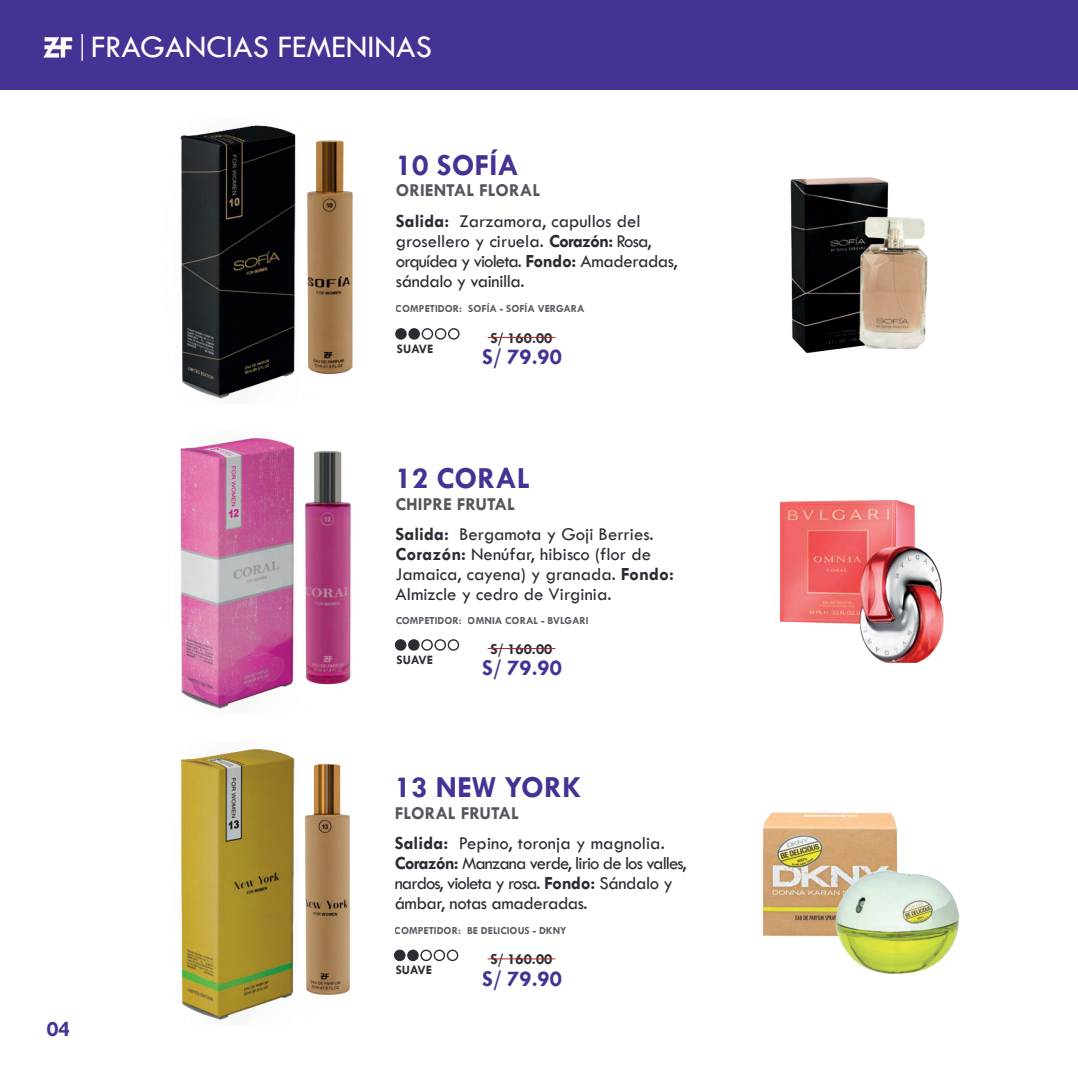
<style>
.page{position:relative;width:1078px;height:1078px;background:#fff}
.page>*{position:absolute;margin:0;border:0;box-sizing:border-box;transform-origin:0 0}
.t1{font:32.4px "Tw Cen";color:#fff}
.t2{font:700 30.8px "Tw Cen";color:#453294}
.t3{font:700 22.8px "Tw Cen";color:#453294}
.t4{font:700 22px "Tw Cen";color:#453294}
.t5{font:18.6px/20px "Tw Cen";letter-spacing:-.005em;color:#2f2b35}
.t6{font:700 18.4px "Tw Cen";color:#58545e}
.t7{font:700 15.4px "Tw Cen";color:#2f2b35}
.t8{font:700 13px "Tw Cen";letter-spacing:-.01em;color:#2f2b35}
.t9{font:700 10.8px "Tw Cen";color:#2f2b35}
.s1{font-weight:700}
</style>
<div class="page">
<div style="left:0;top:0;width:1077px;height:89px;background:#453294"></div>
<div style="left:395px;top:639px;width:10px;height:11px;background:#2f2b35;border-radius:50%"></div>
<div style="left:395px;top:639px;width:11px;height:11px;border:1px solid #2f2b35;border-radius:50%"></div>
<div style="left:408px;top:639px;width:11px;height:11px;background:#2f2b35;border-radius:50%"></div>
<div style="left:408px;top:639px;width:11px;height:11px;border:1px solid #2f2b35;border-radius:50%"></div>
<div style="left:421px;top:639px;width:11px;height:11px;border:1px solid #2f2b35;border-radius:50%"></div>
<div style="left:434px;top:639px;width:12px;height:11px;border:1px solid #2f2b35;border-radius:50%"></div>
<div style="left:447px;top:639px;width:12px;height:11px;border:1px solid #2f2b35;border-radius:50%"></div>
<div style="left:394px;top:950px;width:10px;height:10px;background:#2f2b35;border-radius:50%"></div>
<div style="left:394px;top:949px;width:11px;height:11px;border:1px solid #2f2b35;border-radius:50%"></div>
<div style="left:408px;top:950px;width:10px;height:10px;background:#2f2b35;border-radius:50%"></div>
<div style="left:407px;top:949px;width:11px;height:11px;border:1px solid #2f2b35;border-radius:50%"></div>
<div style="left:420px;top:949px;width:12px;height:11px;border:1px solid #2f2b35;border-radius:50%"></div>
<div style="left:433px;top:949px;width:12px;height:11px;border:1px solid #2f2b35;border-radius:50%"></div>
<div style="left:446px;top:949px;width:12px;height:11px;border:1px solid #2f2b35;border-radius:50%"></div>
<div style="left:396px;top:329px;width:10px;height:10px;background:#2f2b35;border-radius:50%"></div>
<div style="left:395px;top:328px;width:11px;height:11px;border:1px solid #2f2b35;border-radius:50%"></div>
<div style="left:409px;top:329px;width:10px;height:10px;background:#2f2b35;border-radius:50%"></div>
<div style="left:408px;top:328px;width:12px;height:11px;border:1px solid #2f2b35;border-radius:50%"></div>
<div style="left:421px;top:328px;width:12px;height:11px;border:1px solid #2f2b35;border-radius:50%"></div>
<div style="left:434px;top:328px;width:12px;height:11px;border:1px solid #2f2b35;border-radius:50%"></div>
<div style="left:448px;top:328px;width:11px;height:11px;border:1px solid #2f2b35;border-radius:50%"></div>
<svg style="left:43px;top:37px;width:29px;height:21px"></svg>
<hr style="left:81px;top:34px;width:2px;height:27px;background:#fff">
<img style="left:180px;top:125px;width:173px;height:274px">
<img style="left:180px;top:748px;width:171px;height:273px">
<img style="left:790px;top:177px;width:137px;height:177px">
<img style="left:779px;top:499px;width:165px;height:164px">
<img style="left:762px;top:812px;width:198px;height:162px">
<hr style="left:487px;top:337px;width:68px;height:1px;background:#b52624">
<hr style="left:487px;top:648px;width:68px;height:1px;background:#b52624">
<hr style="left:487px;top:958px;width:68px;height:1px;background:#b52624">
<img style="left:180px;top:438px;width:171px;height:271px">
<h1 class="t1" style="left:91px;top:33px;width:342px">FRAGANCIAS FEMENINAS</h1>
<h2 class="t2" style="left:396px;top:152px;width:124px">10 SOFÍA</h2>
<p class="t6" style="left:396px;top:182px;width:146px">ORIENTAL FLORAL</p>
<p class="t5" style="left:396px;top:211px;width:283px"><span class="s1">Salida:</span> Zarzamora, capullos del grosellero y ciruela. <span class="s1">Corazón:</span> Rosa, orquídea y violeta. <span class="s1">Fondo:</span> Amaderadas, sándalo y vainilla.</p>
<p class="t9" style="left:396px;top:304px;width:190px">COMPETIDOR: SOFÍA - SOFÍA VERGARA</p>
<p class="t8" style="left:397px;top:343px;width:38px">SUAVE</p>
<p class="t7" style="left:490px;top:331px;width:63px">S/ 160.00</p>
<p class="t3" style="left:482px;top:347px;width:81px">S/ 79.90</p>
<p class="t4" style="left:47px;top:1018px;width:25px">04</p>
<h2 class="t2" style="left:395px;top:465px;width:136px">12 CORAL</h2>
<p class="t6" style="left:395px;top:496px;width:121px">CHIPRE FRUTAL</p>
<p class="t5" style="left:395px;top:525px;width:280px"><span class="s1">Salida:</span> Bergamota y Goji Berries.<br><span class="s1">Corazón:</span> Nenúfar, hibisco (flor de Jamaica, cayena) y granada. <span class="s1">Fondo:<br></span>Almizcle y cedro de Virginia.</p>
<p class="t9" style="left:395px;top:616px;width:194px">COMPETIDOR: OMNIA CORAL - BVLGARI</p>
<p class="t8" style="left:396px;top:653px;width:38px">SUAVE</p>
<p class="t7" style="left:490px;top:642px;width:63px">S/ 160.00</p>
<p class="t3" style="left:482px;top:658px;width:81px">S/ 79.90</p>
<h2 class="t2" style="left:394px;top:774px;width:189px">13 NEW YORK</h2>
<p class="t6" style="left:394px;top:805px;width:126px">FLORAL FRUTAL</p>
<p class="t5" style="left:394px;top:834px;width:293px"><span class="s1">Salida:</span> Pepino, toronja y magnolia.<br><span class="s1">Corazón:</span> Manzana verde, lirio de los valles, nardos, violeta y rosa. <span class="s1">Fondo:</span> Sándalo y ámbar, notas amaderadas.</p>
<p class="t9" style="left:394px;top:925px;width:173px">COMPETIDOR: BE DELICIOUS - DKNY</p>
<p class="t8" style="left:395px;top:963px;width:38px">SUAVE</p>
<p class="t7" style="left:490px;top:952px;width:63px">S/ 160.00</p>
<p class="t3" style="left:482px;top:968px;width:81px">S/ 79.90</p>
</div>
